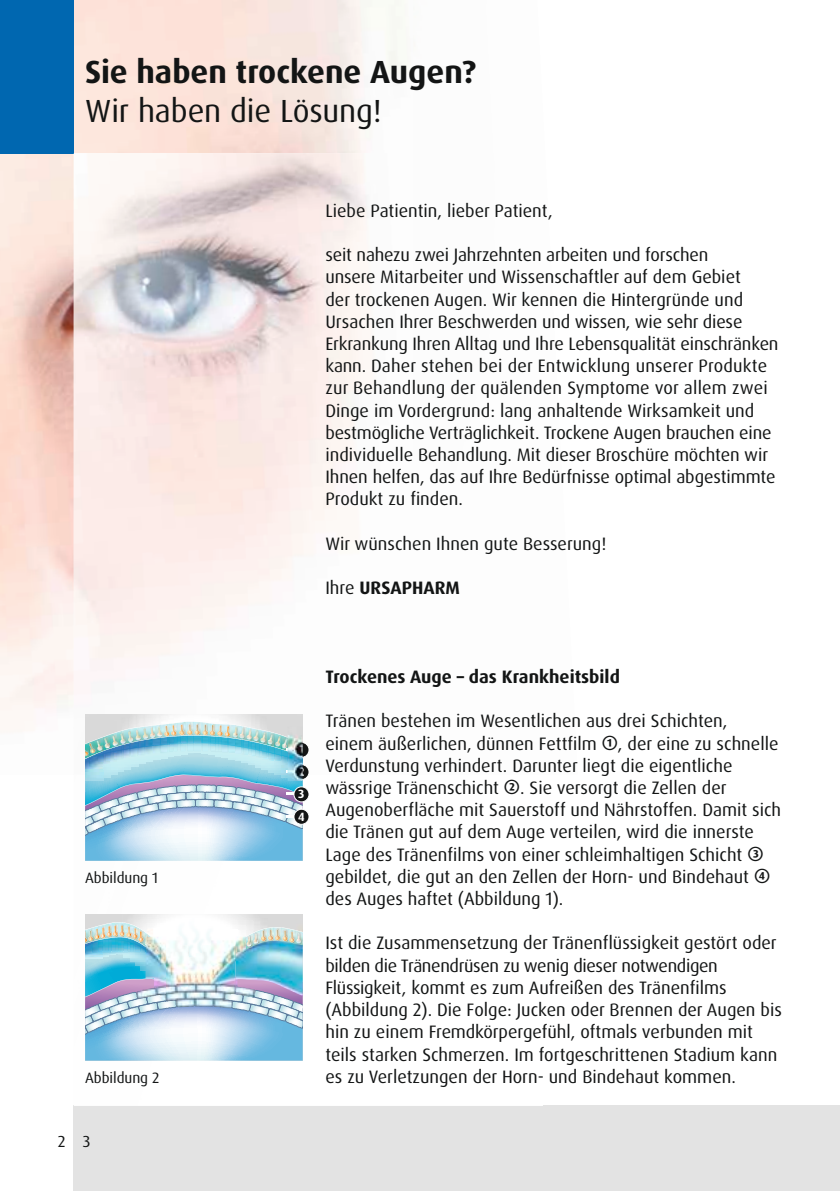
<style>
.page{position:relative;width:840px;height:1191px;background:#fff}
.page>*{position:absolute;margin:0;border:0;box-sizing:border-box;transform-origin:0 0}
.t1{font:700 32px "Dax Pro";color:#131515}
.t2{font:32px "Dax Pro";letter-spacing:-.005em;color:#131515}
.t3{font:18px/22.2px "Dax Pro";color:#131515}
.t4{font:700 18px "Dax Pro";color:#131515}
.t5{font:16px "Dax Pro";color:#131515}
.t6{font:15px "Dax Pro";letter-spacing:-.005em;color:#131515}
.t7{font:700 12px/22.2px "Dax Pro";color:#fff;text-align:justify}
.s1{font-weight:400}
.s2{font-weight:700}
</style>
<div class="page">
<img style="left:0;top:115px;width:390px;height:84px">
<img style="left:0;top:199px;width:74px;height:512px">
<div style="left:0;top:0;width:74px;height:153px;background:#0067b0"></div>
<div style="left:74px;top:1106px;width:765px;height:85px;background:#e3e3e3"></div>
<img style="left:74px;top:153px;width:316px;height:518px">
<svg style="left:85px;top:914px;width:218px;height:146px"></svg>
<svg style="left:85px;top:714px;width:224px;height:146px"></svg>
<img style="left:166px;top:936px;width:67px;height:72px">
<img style="left:136px;top:935px;width:30px;height:64px">
<img style="left:235px;top:933px;width:67px;height:64px">
<img style="left:120px;top:726px;width:182px;height:55px">
<h1 class="t1" style="left:85px;top:52px;width:392px">Sie haben trockene Augen?</h1>
<h1 class="t2" style="left:85px;top:90px;width:298px">Wir haben die Lösung!</h1>
<p class="t6" style="left:85px;top:868px;width:74px">Abbildung 1</p>
<p class="t3" style="left:325px;top:199px;width:229px">Liebe Patientin, lieber Patient,</p>
<p class="t3" style="left:325px;top:244px;width:454px">seit nahezu zwei Jahrzehnten arbeiten und forschen<br>unsere Mitarbeiter und Wissenschaftler auf dem Gebiet<br>der trockenen Augen. Wir kennen die Hintergründe und Ursachen Ihrer Beschwerden und wissen, wie sehr diese Erkrankung Ihren Alltag und Ihre Lebensqualität einschränken kann. Daher stehen bei der Entwicklung unserer Produkte zur Behandlung der quälenden Symptome vor allem zwei Dinge im Vordergrund: lang anhaltende Wirksamkeit und bestmögliche Verträglichkeit. Trockene Augen brauchen eine individuelle Behandlung. Mit dieser Broschüre möchten wir Ihnen helfen, das auf Ihre Bedürfnisse optimal abgestimmte Produkt zu finden.</p>
<p class="t3" style="left:325px;top:532px;width:282px">Wir wünschen Ihnen gute Besserung!</p>
<p class="t4" style="left:325px;top:576px;width:136px"><span class="s1">Ihre</span> URSAPHARM</p>
<p class="t7" style="left:298px;top:738px;width:8px">1<br>2<br>3<br>4</p>
<p class="t4" style="left:325px;top:665px;width:296px">Trockenes Auge – das Krankheitsbild</p>
<p class="t3" style="left:325px;top:710px;width:457px">Tränen bestehen im Wesentlichen aus drei Schichten,<br>einem äußerlichen, dünnen Fettfilm <span class="s2">①</span>, der eine zu schnelle Verdunstung verhindert. Darunter liegt die eigentliche wässrige Tränenschicht <span class="s2">②</span>. Sie versorgt die Zellen der Augenoberfläche mit Sauerstoff und Nährstoffen. Damit sich die Tränen gut auf dem Auge verteilen, wird die innerste Lage des Tränenfilms von einer schleimhaltigen Schicht <span class="s2">③ </span>gebildet, die gut an den Zellen der Horn- und Bindehaut <span class="s2">④ </span>des Auges haftet (Abbildung 1).</p>
<p class="t3" style="left:325px;top:932px;width:458px">Ist die Zusammensetzung der Tränenflüssigkeit gestört oder bilden die Tränendrüsen zu wenig dieser notwendigen Flüssigkeit, kommt es zum Aufreißen des Tränenfilms (Abbildung 2). Die Folge: Jucken oder Brennen der Augen bis hin zu einem Fremdkörpergefühl, oftmals verbunden mit teils starken Schmerzen. Im fortgeschrittenen Stadium kann</p>
<p class="t6" style="left:85px;top:1068px;width:76px">Abbildung 2</p>
<p class="t3" style="left:325px;top:1065px;width:412px">es zu Verletzungen der Horn- und Bindehaut kommen.</p>
<p class="t5" style="left:58px;top:1131px;width:34px">2 3</p>
</div>
